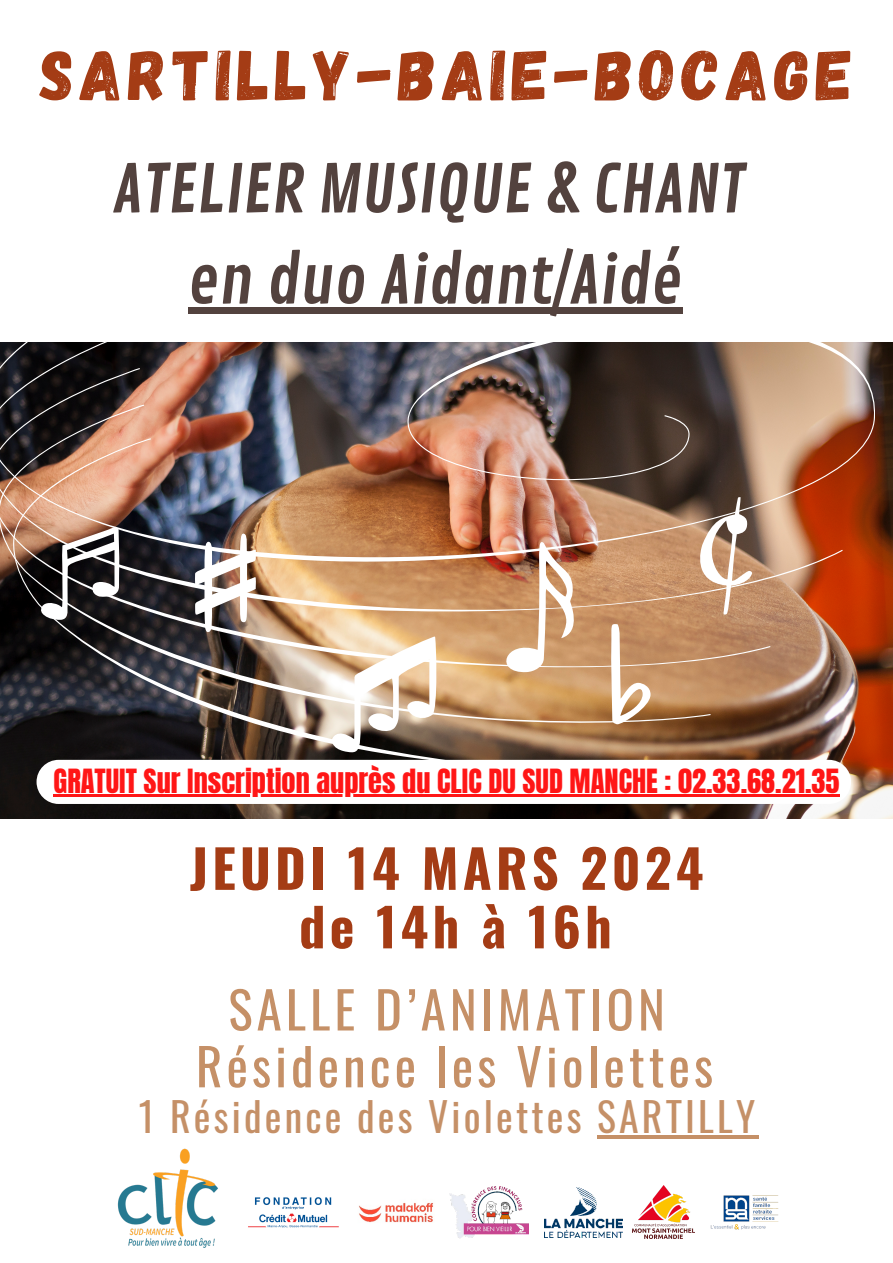
<style>
.page{position:relative;width:893px;height:1263px;background:#fff}
.page>*{position:absolute;margin:0;border:0;box-sizing:border-box;transform-origin:0 0}
.t1{font:71.25px "Gagalin";letter-spacing:.08em;color:#a43c15}
.t2{font:65.25px/91.1px "Contrail One";color:#53423e;text-align:center}
.t3{font:700 52.5px/58.5px "Oswald";letter-spacing:.08em;color:#a43c15;text-align:center}
.t4{font:51px/56.8px "Oswald";letter-spacing:.08em;color:#c59067;text-align:center}
.t5{font:39.75px "Oswald";letter-spacing:.08em;color:#c59067}
.t6{font:28.35px "Anton";color:#ff1616}
</style>
<div class="page">
<img style="left:0;top:342px;width:893px;height:476px">
<svg style="left:188px;top:307px;width:687px;height:255px"></svg>
<img style="left:0;top:329px;width:842px;height:296px">
<img style="left:0;top:368px;width:770px;height:319px">
<img style="left:0;top:404px;width:710px;height:322px">
<img style="left:13px;top:438px;width:611px;height:338px">
<svg style="left:332px;top:636px;width:106px;height:116px"></svg>
<img style="left:493px;top:542px;width:90px;height:131px">
<svg style="left:611px;top:624px;width:40px;height:100px"></svg>
<svg style="left:692px;top:497px;width:60px;height:118px"></svg>
<svg style="left:37px;top:525px;width:83px;height:95px"></svg>
<img style="left:194px;top:534px;width:62px;height:98px">
<img style="left:544px;top:1187px;width:78px;height:50px">
<img style="left:710px;top:1195px;width:69px;height:35px">
<img style="left:632px;top:1185px;width:62px;height:54px">
<img style="left:449px;top:1186px;width:79px;height:52px">
<img style="left:359px;top:1202px;width:75px;height:21px">
<img style="left:248px;top:1197px;width:91px;height:31px">
<img style="left:117px;top:1148px;width:101px;height:100px">
<div style="left:188px;top:307px;width:494px;height:6px;background:#53423e"></div>
<hr style="left:597px;top:1135px;width:161px;height:4px;background:#c59067">
<div style="left:37px;top:760px;width:814px;height:44px;background:#fff;border-radius:22px"></div>
<hr style="left:54px;top:794px;width:785px;height:2px;background:#ff1616">
<p class="t1" style="left:40px;top:29px;width:814px">SARTILLY-BAIE-BOCAGE</p>
<h2 class="t2" style="left:112px;top:146px;width:634px">ATELIER MUSIQUE &amp; CHANT en duo Aidant/Aidé</h2>
<p class="t6" style="left:54px;top:760px;width:787px">GRATUIT Sur Inscription auprès du CLIC DU SUD MANCHE : 02.33.68.21.35</p>
<p class="t3" style="left:190px;top:837px;width:515px">JEUDI 14 MARS 2024 de 14h à 16h</p>
<p class="t4" style="left:196px;top:979px;width:519px">SALLE D’ANIMATION<br>Résidence les Violettes</p>
<p class="t5" style="left:139px;top:1085px;width:618px">1 Résidence des Violettes SARTILLY</p>
</div>
